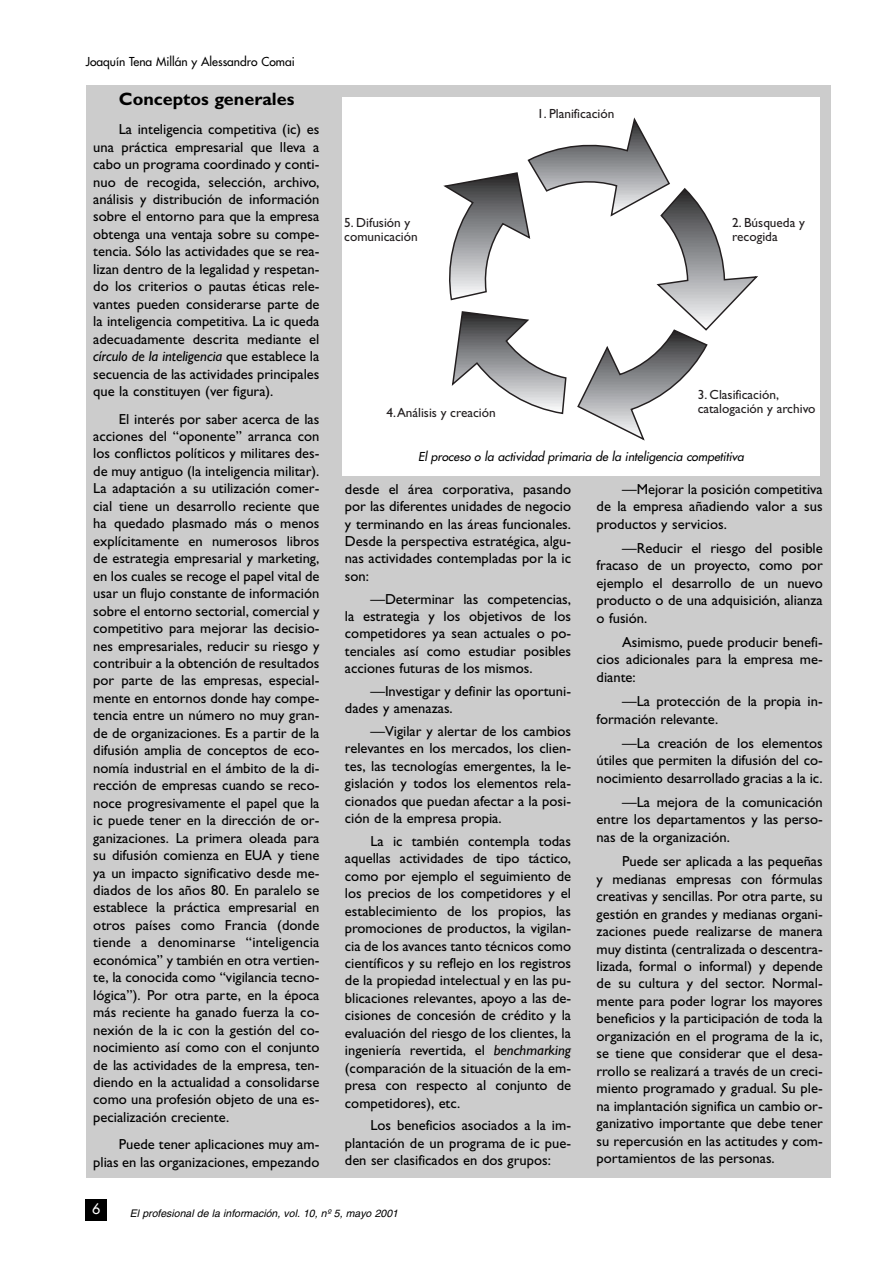
<style>
.page{position:relative;width:893px;height:1263px;background:#fff}
.page>*{position:absolute;margin:0;border:0;box-sizing:border-box;transform-origin:0 0}
.t1{font:700 18px "Gill Sans";color:#000}
.t2{font:14.55px/17.4px "Gill Sans";color:#000;text-align:justify}
.t3{font:14.25px "Futura";color:#fff}
.t4{font:13.2px/13.2px "Gill Sans";color:#231f20}
.t5{font:italic 12px "Futura";color:#000}
.t6{font:12px "Futura";color:#000}
.t7{font:italic 10.5px "Helvetica";color:#000}
.s1{font-style:italic}
</style>
<div class="page">
<div style="left:86px;top:1199px;width:21px;height:21px;background:#000"></div>
<div style="left:86px;top:85px;width:744px;height:1093px;background:#ccc"></div>
<div style="left:342px;top:98px;width:477px;height:354px;background:#fff"></div>
<svg style="left:443px;top:118px;width:315px;height:323px"></svg>
<div style="left:342px;top:451px;width:477px;height:25px;background:#fff"></div>
<p class="t6" style="left:86px;top:55px;width:210px">Joaquín Tena Millán y Alessandro Comai</p>
<p class="t1" style="left:119px;top:93px;width:177px">Conceptos generales</p>
<p class="t2" style="left:93px;top:122px;width:228px;text-indent:26px">La inteligencia competitiva (ic) es una práctica empresarial que lleva a cabo un programa coordinado y conti&shy;nuo de recogida, selección, archivo, análisis y distribución de información sobre el entorno para que la empresa obtenga una ventaja sobre su compe&shy;tencia. Sólo las actividades que se rea&shy;lizan dentro de la legalidad y respetan&shy;do los criterios o pautas éticas rele&shy;vantes pueden considerarse parte de la inteligencia competitiva. La ic queda adecuadamente descrita mediante el <span class="s1">círculo de la inteligencia</span> que establece la secuencia de las actividades principales que la constituyen (ver figura).</p>
<p class="t2" style="left:93px;top:412px;width:228px;text-indent:26px">El interés por saber acerca de las acciones del “oponente” arranca con los conflictos políticos y militares des&shy;de muy antiguo (la inteligencia militar).<br>La adaptación a su utilización comer&shy;cial tiene un desarrollo reciente que ha quedado plasmado más o menos explícitamente en numerosos libros de estrategia empresarial y marketing, en los cuales se recoge el papel vital de usar un flujo constante de información sobre el entorno sectorial, comercial y competitivo para mejorar las decisio&shy;nes empresariales, reducir su riesgo y contribuir a la obtención de resultados por parte de las empresas, especial&shy;mente en entornos donde hay compe&shy;tencia entre un número no muy gran&shy;de de organizaciones. Es a partir de la difusión amplia de conceptos de eco&shy;nomía industrial en el ámbito de la di&shy;rección de empresas cuando se reco&shy;noce progresivamente el papel que la ic puede tener en la dirección de or&shy;ganizaciones. La primera oleada para su difusión comienza en EUA y tiene ya un impacto significativo desde me&shy;diados de los años 80. En paralelo se establece la práctica empresarial en otros países como Francia (donde tiende a denominarse “inteligencia económica” y también en otra vertien&shy;te, la conocida como “vigilancia tecno&shy;lógica”). Por otra parte, en la época más reciente ha ganado fuerza la co&shy;nexión de la ic con la gestión del co&shy;nocimiento así como con el conjunto de las actividades de la empresa, ten&shy;diendo en la actualidad a consolidarse como una profesión objeto de una es&shy;pecialización creciente.</p>
<p class="t2" style="left:93px;top:1138px;width:228px;text-align:right">Puede tener aplicaciones muy am&shy;plias en las organizaciones, empezando</p>
<p class="t4" style="left:344px;top:218px;width:75px">5. Difusión y comunicación</p>
<p class="t4" style="left:537px;top:109px;width:79px">1. Planificación</p>
<p class="t4" style="left:386px;top:407px;width:111px">4. Análisis y creación</p>
<p class="t4" style="left:732px;top:218px;width:74px">2. Búsqueda y recogida</p>
<p class="t4" style="left:697px;top:390px;width:119px">3. Clasificación, catalogación y archivo</p>
<p class="t5" style="left:418px;top:451px;width:329px">El proceso o la actividad primaria de la inteligencia competitiva</p>
<p class="t2" style="left:345px;top:482px;width:228px">desde el área corporativa, pasando por las diferentes unidades de negocio y terminando en las áreas funcionales.<br>Desde la perspectiva estratégica, algu&shy;nas actividades contempladas por la ic son:</p>
<p class="t2" style="left:345px;top:592px;width:228px;text-indent:26px">—Determinar las competencias, la estrategia y los objetivos de los competidores ya sean actuales o po&shy;tenciales así como estudiar posibles acciones futuras de los mismos.</p>
<p class="t2" style="left:345px;top:684px;width:228px;text-indent:26px">—Investigar y definir las oportuni&shy;dades y amenazas.</p>
<p class="t2" style="left:345px;top:724px;width:228px;text-indent:26px">—Vigilar y alertar de los cambios relevantes en los mercados, los clien&shy;tes, las tecnologías emergentes, la le&shy;gislación y todos los elementos rela&shy;cionados que puedan afectar a la posi&shy;ción de la empresa propia.</p>
<p class="t2" style="left:345px;top:834px;width:228px;text-indent:26px">La ic también contempla todas aquellas actividades de tipo táctico, como por ejemplo el seguimiento de los precios de los competidores y el establecimiento de los propios, las promociones de productos, la vigilan&shy;cia de los avances tanto técnicos como científicos y su reflejo en los registros de la propiedad intelectual y en las pu&shy;blicaciones relevantes, apoyo a las de&shy;cisiones de concesión de crédito y la evaluación del riesgo de los clientes, la ingeniería revertida, el <span class="s1">benchmarking </span>(comparación de la situación de la em&shy;presa con respecto al conjunto de competidores), etc.</p>
<p class="t2" style="left:345px;top:1118px;width:228px;text-indent:26px">Los beneficios asociados a la im&shy;plantación de un programa de ic pue&shy;den ser clasificados en dos grupos:</p>
<p class="t2" style="left:596px;top:482px;width:228px;text-indent:26px">—Mejorar la posición competitiva de la empresa añadiendo valor a sus productos y servicios.</p>
<p class="t2" style="left:596px;top:541px;width:228px;text-indent:26px">—Reducir el riesgo del posible fracaso de un proyecto, como por ejemplo el desarrollo de un nuevo producto o de una adquisición, alianza o fusión.</p>
<p class="t2" style="left:596px;top:635px;width:228px;text-indent:26px">Asimismo, puede producir benefi&shy;cios adicionales para la empresa me&shy;diante:</p>
<p class="t2" style="left:596px;top:694px;width:228px;text-indent:26px">—La protección de la propia in&shy;formación relevante.</p>
<p class="t2" style="left:596px;top:736px;width:228px;text-indent:26px">—La creación de los elementos útiles que permiten la difusión del co&shy;nocimiento desarrollado gracias a la ic.</p>
<p class="t2" style="left:596px;top:795px;width:228px;text-indent:26px">—La mejora de la comunicación entre los departamentos y las perso&shy;nas de la organización.</p>
<p class="t2" style="left:596px;top:854px;width:228px;text-indent:26px">Puede ser aplicada a las pequeñas y medianas empresas con fórmulas creativas y sencillas. Por otra parte, su gestión en grandes y medianas organi&shy;zaciones puede realizarse de manera muy distinta (centralizada o descentra&shy;lizada, formal o informal) y depende de su cultura y del sector. Normal&shy;mente para poder lograr los mayores beneficios y la participación de toda la organización en el programa de la ic, se tiene que considerar que el desa&shy;rrollo se realizará a través de un creci&shy;miento programado y gradual. Su ple&shy;na implantación significa un cambio or&shy;ganizativo importante que debe tener su repercusión en las actitudes y com&shy;portamientos de las personas.</p>
<p class="t3" style="left:92px;top:1202px;width:10px">6</p>
<p class="t7" style="left:130px;top:1209px;width:272px">El profesional de la información, vol. 10, nº 5, mayo 2001</p>
</div>
